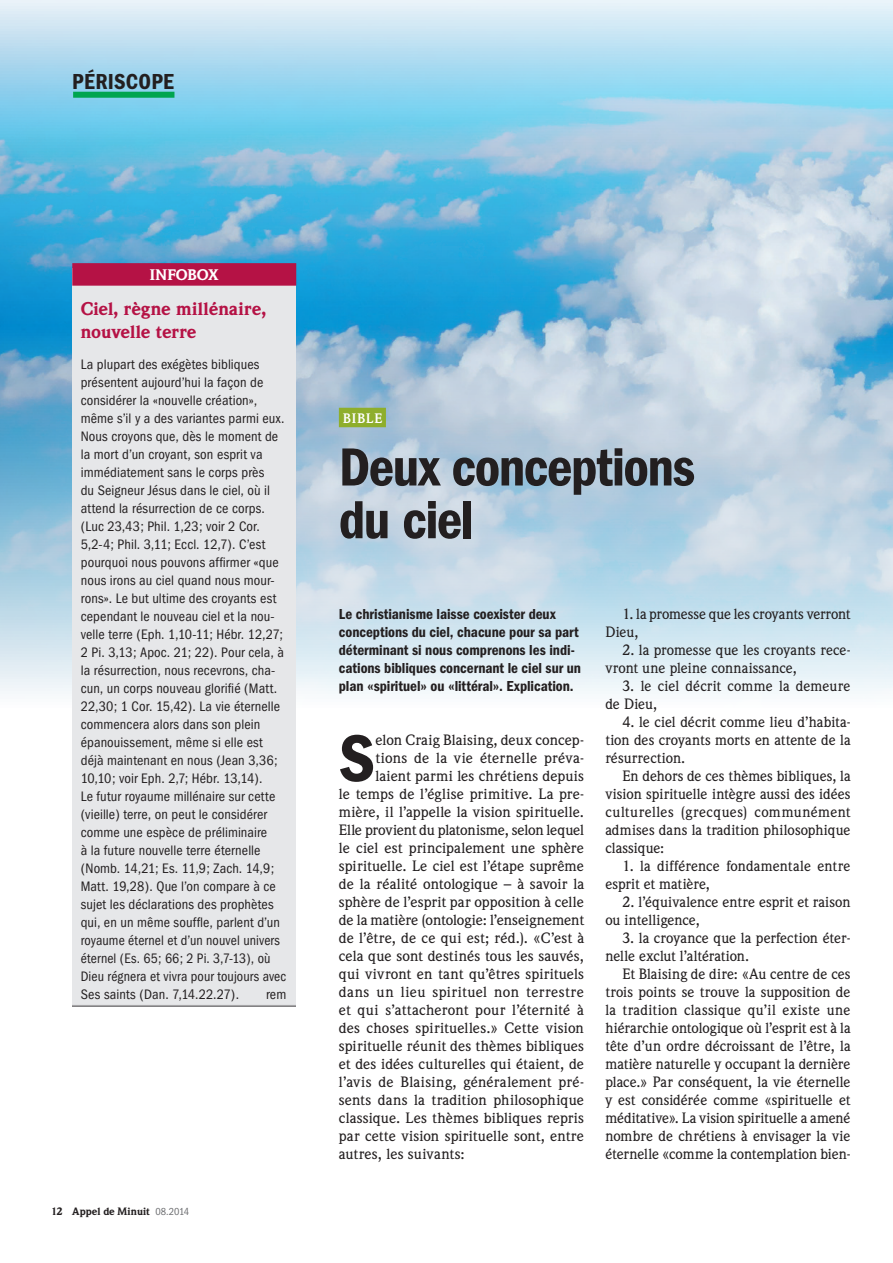
<style>
.page{position:relative;width:893px;height:1263px;background:#fff}
.page>*{position:absolute;margin:0;border:0;box-sizing:border-box;transform-origin:0 0}
.t1{font:600 condensed 68.7px "Franklin Gothic";color:#231f20}
.t2{font:600 condensed 55.5px/52.7px "Franklin Gothic";letter-spacing:-.025em;color:#231f20}
.t3{font:600 condensed 22.5px "Franklin Gothic";letter-spacing:.015em;color:#231f20}
.t4{font:900 18px/22.5px "Weidemann";letter-spacing:.01em;color:#b51245}
.t5{font:600 condensed 15px/18px "Franklin Gothic";letter-spacing:-.005em;color:#231f20}
.t6{font:900 15px "Weidemann";letter-spacing:.005em;color:#fff}
.t7{font:500 14.7px/18px "Weidemann";color:#231f20}
.t8{font:500 14.7px "Weidemann";letter-spacing:.025em;color:#231f20}
.t9{font:condensed 14.25px/18px "Franklin Gothic";letter-spacing:.005em;color:#231f20}
.t10{font:700 13.5px "Weidemann";letter-spacing:.07em;color:#fff}
.t11{font:900 10.5px "Weidemann";letter-spacing:-.005em;color:#231f20}
.s1{font-family:"Franklin Gothic";font-weight:400;font-stretch:condensed;color:#6c6d70}
</style>
<div class="page">
<img style="left:0;top:0;width:893px;height:694px">
<div style="left:73px;top:92px;width:101px;height:6px;background:#00a54f"></div>
<div style="left:72px;top:262px;width:228px;height:745px;background:#e6e7e9"></div>
<div style="left:72px;top:263px;width:224px;height:23px;background:#b51245"></div>
<div style="left:339px;top:408px;width:47px;height:19px;background:#8eae2c"></div>
<h3 class="t3" style="left:72px;top:69px;width:103px">périscope</h3>
<p class="t6" style="left:150px;top:266px;width:70px">InfoBox</p>
<p class="t4" style="left:81px;top:298px;width:187px">Ciel, règne millénaire, nouvelle terre</p>
<p class="t9" style="left:81px;top:355px;width:207px">La plupart des exégètes bibliques présentent aujourd’hui la façon de considérer la «nouvelle création», même s’il y a des variantes parmi eux.<br>Nous croyons que, dès le moment de la mort d’un croyant, son esprit va immédiatement sans le corps près<br>du Seigneur Jésus dans le ciel, où il attend la résurrection de ce corps. (Luc 23,43; Phil. 1,23; voir 2 Cor.<br>5,2-4; Phil. 3,11; Eccl. 12,7). C’est pourquoi nous pouvons affirmer «que nous irons au ciel quand nous mour&shy;rons». Le but ultime des croyants est cependant le nouveau ciel et la nou&shy;velle terre (Eph. 1,10-11; Hébr. 12,27; 2 Pi. 3,13; Apoc. 21; 22). Pour cela, à la résurrection, nous recevrons, cha&shy;cun, un corps nouveau glorifié (Matt.<br>22,30; 1 Cor. 15,42). La vie éternelle commencera alors dans son plein épanouissement, même si elle est déjà maintenant en nous (Jean 3,36; 10,10; voir Eph. 2,7; Hébr. 13,14).<br>Le futur royaume millénaire sur cette (vieille) terre, on peut le considérer comme une espèce de préliminaire<br>à la future nouvelle terre éternelle (Nomb. 14,21; Es. 11,9; Zach. 14,9; Matt. 19,28). Que l’on compare à ce sujet les déclarations des prophètes qui, en un même souffle, parlent d’un royaume éternel et d’un nouvel univers éternel (Es. 65; 66; 2 Pi. 3,7-13), où Dieu régnera et vivra pour toujours avec Ses saints (Dan. 7,14.22.27).</p>
<p class="t9" style="left:266px;top:985px;width:22px">rem</p>
<p class="t11" style="left:51px;top:1204px;width:140px">12 Appel de Minuit <span class="s1">08.2014</span></p>
<p class="t10" style="left:343px;top:410px;width:41px">BIBLE</p>
<h2 class="t2" style="left:339px;top:441px;width:358px">Deux conceptions du ciel</h2>
<p class="t5" style="left:339px;top:605px;width:244px">Le christianisme laisse coexister deux conceptions du ciel, chacune pour sa part déterminant si nous comprenons les indi&shy;cations bibliques concernant le ciel sur un plan «spirituel» ou «littéral». Explication.</p>
<h1 class="t1" style="left:339px;top:719px;width:35px">S</h1>
<p class="t7" style="left:375px;top:731px;width:210px">elon Craig Blaising, deux concep-</p>
<p class="t7" style="left:375px;top:749px;width:210px">tions de la vie éternelle préva-</p>
<p class="t7" style="left:375px;top:767px;width:210px">laient parmi les chrétiens depuis</p>
<p class="t7" style="left:339px;top:785px;width:247px">le temps de l’église primitive. La pre-</p>
<p class="t7" style="left:339px;top:803px;width:247px">mière, il l’appelle la vision spirituelle.</p>
<p class="t7" style="left:339px;top:821px;width:247px">Elle provient du platonisme, selon lequel</p>
<p class="t7" style="left:339px;top:839px;width:247px">le ciel est principalement une sphère</p>
<p class="t7" style="left:339px;top:857px;width:247px">spirituelle. Le ciel est l’étape suprême</p>
<p class="t7" style="left:339px;top:875px;width:247px">de la réalité ontologique – à savoir la</p>
<p class="t7" style="left:339px;top:893px;width:247px">sphère de l’esprit par opposition à celle</p>
<p class="t7" style="left:339px;top:911px;width:247px">de la matière (ontologie: l’enseignement</p>
<p class="t7" style="left:339px;top:929px;width:247px">de l’être, de ce qui est; réd.). «C’est à</p>
<p class="t7" style="left:339px;top:947px;width:247px">cela que sont destinés tous les sauvés,</p>
<p class="t7" style="left:339px;top:965px;width:247px">qui vivront en tant qu’êtres spirituels</p>
<p class="t8" style="left:339px;top:983px;width:247px">dans un lieu spirituel non terrestre</p>
<p class="t7" style="left:339px;top:1001px;width:247px">et qui s’attacheront pour l’éternité à</p>
<p class="t7" style="left:339px;top:1019px;width:247px">des choses spirituelles.» Cette vision</p>
<p class="t7" style="left:339px;top:1037px;width:247px">spirituelle réunit des thèmes bibliques</p>
<p class="t7" style="left:339px;top:1055px;width:247px">et des idées culturelles qui étaient, de</p>
<p class="t7" style="left:339px;top:1073px;width:247px">l’avis de Blaising, généralement pré-</p>
<p class="t7" style="left:339px;top:1091px;width:247px">sents dans la tradition philosophique</p>
<p class="t7" style="left:339px;top:1109px;width:247px">classique. Les thèmes bibliques repris</p>
<p class="t7" style="left:339px;top:1127px;width:247px">par cette vision spirituelle sont, entre</p>
<p class="t7" style="left:339px;top:1145px;width:127px">autres, les suivants:</p>
<p class="t7" style="left:605px;top:605px;width:247px;text-indent:17px">1. la promesse que les croyants verront<br>Dieu,</p>
<p class="t7" style="left:605px;top:641px;width:247px;text-indent:17px">2. la promesse que les croyants rece&shy;vront une pleine connaissance,</p>
<p class="t7" style="left:605px;top:677px;width:247px;text-indent:17px">3. le ciel décrit comme la demeure de Dieu,</p>
<p class="t7" style="left:605px;top:713px;width:247px;text-align:justify;text-indent:17px">4. le ciel décrit comme lieu d’habita&shy;tion des croyants morts en attente de la résurrection.</p>
<p class="t7" style="left:605px;top:767px;width:247px;text-align:justify;text-indent:17px">En dehors de ces thèmes bibliques, la vision spirituelle intègre aussi des idées culturelles (grecques) communément admises dans la tradition philosophique classique:</p>
<p class="t7" style="left:605px;top:857px;width:247px;text-indent:17px">1. la différence fondamentale entre esprit et matière,</p>
<p class="t7" style="left:605px;top:893px;width:247px;text-indent:17px">2. l’équivalence entre esprit et raison ou intelligence,</p>
<p class="t7" style="left:605px;top:929px;width:247px;text-indent:17px">3. la croyance que la perfection éter&shy;nelle exclut l’altération.</p>
<p class="t7" style="left:605px;top:965px;width:247px;text-align:justify;text-indent:17px">Et Blaising de dire: «Au centre de ces trois points se trouve la supposition de la tradition classique qu’il existe une hiérarchie ontologique où l’esprit est à la tête d’un ordre décroissant de l’être, la matière naturelle y occupant la dernière place.» Par conséquent, la vie éternelle y est considérée comme «spirituelle et méditative». La vision spirituelle a amené nombre de chrétiens à envisager la vie éternelle «comme la contemplation bien-</p>
</div>
